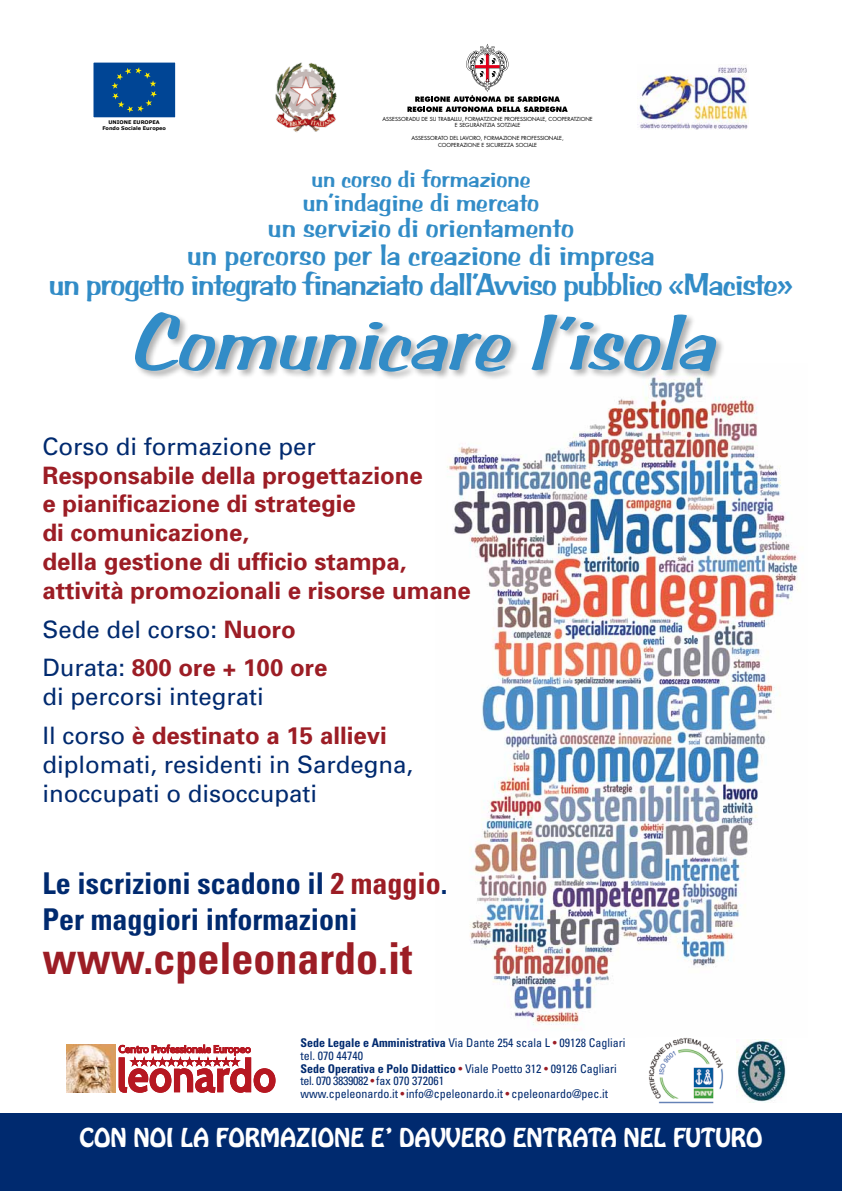
<style>
.page{position:relative;width:842px;height:1191px;background:#fff}
.page>*{position:absolute;margin:0;border:0;box-sizing:border-box;transform-origin:0 0}
.t1{font:italic 80px "Arab Bru D";color:#328cc7}
.t2{font:700 condensed 44px "Univers";color:#9c1d25}
.t3{font:32px "Arab Bru D";letter-spacing:-.03em;color:#328cc7}
.t4{font:700 condensed 30px/36px "Univers";color:#002a6f}
.t5{font:30px "Arab Bru D";color:#328cc7}
.t6{font:28px "Arab Bru D";color:#328cc7}
.t7{font:26px "Arab Bru D";color:#328cc7}
.t8{font:24px/38.8px "Univers";color:#002a6f}
.t9{font:700 24px/28.8px "Univers";color:#9c1d25}
.t10{font:24px "Arab Bru D";color:#328cc7}
.t11{font:23px "Hobo Std";color:#fff}
.t12{font:condensed 12px/12.5px "Univers";color:#002a6f}
.t13{font:5.4px/6.5px "Futura";color:#000;text-align:center}
.t14{font:700 5px/6px "Verdana";color:#000;text-align:center}
.s1{font-weight:700;color:#9c1d25}
.s2{color:#9c1d25}
.s3{font-weight:700}
</style>
<div class="page">
<img style="left:447px;top:381px;width:351px;height:649px">
<div style="left:0;top:1113px;width:842px;height:78px;background:#002a6f"></div>
<img style="left:67px;top:1044px;width:48px;height:48px">
<svg style="left:119px;top:1044px;width:156px;height:48px"></svg>
<svg style="left:93px;top:62px;width:82px;height:56px"></svg>
<img style="left:275px;top:62px;width:62px;height:70px">
<img style="left:639px;top:64px;width:110px;height:65px">
<svg style="left:407px;top:44px;width:161px;height:68px"></svg>
<img style="left:648px;top:1037px;width:76px;height:66px">
<img style="left:736px;top:1039px;width:50px;height:63px">
<div style="left:134px;top:311px;width:591px;height:70px;background:#000;opacity:.3"></div>
<p class="t14" style="left:102px;top:119px;width:65px">UNIONE EUROPEA<br>Fondo Sociale Europeo</p>
<p class="t13" style="left:382px;top:115px;width:212px">ASSESSORADU DE SU TRABALLU, FORMATZIONE PROFESSIONALE, COOPERATZIONE<br>E SEGURÀNTZIA SOTZIALE</p>
<p class="t13" style="left:411px;top:135px;width:154px">ASSESSORATO DEL LAVORO, FORMAZIONE PROFESSIONALE,<br>COOPERAZIONE E SICUREZZA SOCIALE</p>
<h3 class="t10" style="left:311px;top:165px;width:221px">un corso di formazione</h3>
<h3 class="t7" style="left:303px;top:188px;width:238px">un’indagine di mercato</h3>
<h3 class="t6" style="left:268px;top:212px;width:307px">un servizio di orientamento</h3>
<h3 class="t5" style="left:187px;top:238px;width:469px">un percorso per la creazione di impresa</h3>
<h3 class="t3" style="left:49px;top:266px;width:746px">un progetto integrato finanziato dall’Avviso pubblico «Maciste»</h3>
<h1 class="t1" style="left:129px;top:297px;width:610px">Comunicarel’isola</h1>
<h3 class="t8" style="left:43px;top:427px;width:275px">Corso di formazione per</h3>
<h3 class="t9" style="left:43px;top:460px;width:430px">Responsabile della progettazione<br>e pianificazione di strategie<br>di comunicazione,<br>della gestione di ufficio stampa, attività promozionali e risorse umane</h3>
<h3 class="t8" style="left:43px;top:610px;width:286px">Sede del corso: <span class="s1">Nuoro<br></span>Durata: <span class="s1">800 ore + 100 ore</span></h3>
<h3 class="t8" style="left:43px;top:677px;width:346px">di percorsi integrati<br>Il corso <span class="s1">è destinato a 15 allievi</span></h3>
<h3 class="t8" style="left:43px;top:750px;width:372px;line-height:28.8px">diplomati, residenti in Sardegna, inoccupati o disoccupati</h3>
<h3 class="t4" style="left:43px;top:864px;width:406px">Le iscrizioni scadono il <span class="s2">2 maggio</span>.<br>Per maggiori informazioni</h3>
<h2 class="t2" style="left:43px;top:931px;width:371px">www.cpeleonardo.it</h2>
<p class="t12" style="left:300px;top:1036px;width:327px"><span class="s3">Sede Legale e Amministrativa</span> Via Dante 254 scala L <span class="s2">•</span> 09128 Cagliari tel. 070 44740<br><span class="s3">Sede Operativa e Polo Didattico</span> <span class="s2">•</span> Viale Poetto 312 <span class="s2">•</span> 09126 Cagliari tel. 070 3839082 <span class="s2">•</span> fax 070 372061<br>www.cpeleonardo.it <span class="s2">•</span> info@cpeleonardo.it <span class="s2">•</span> cpeleonardo@pec.it</p>
<h3 class="t11" style="left:79px;top:1122px;width:685px">CON NOI LA FORMAZIONE E’ DAVVERO ENTRATA NEL FUTURO</h3>
</div>
